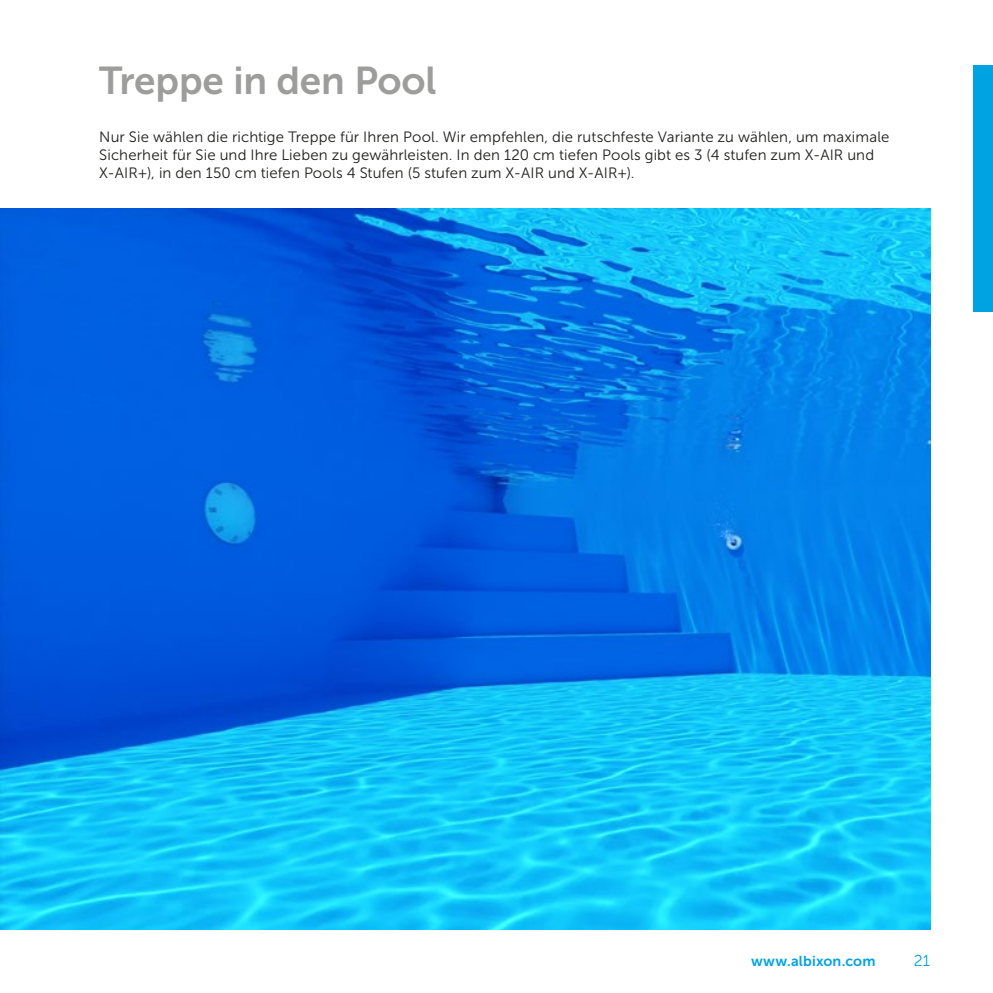
<style>
.page{position:relative;width:993px;height:993px;background:#fff}
.page>*{position:absolute;margin:0;border:0;box-sizing:border-box;transform-origin:0 0}
.t1{font:38.68px "Museo Sans 700";letter-spacing:-.005em;color:#9d9d9c}
.t2{font:15.75px "Museo Sans 300";color:#00a3e2}
.t3{font:14.88px/18px "Museo Sans 300";letter-spacing:.01em;color:#1d1d1b}
.t4{font:14.35px "Museo Sans 700";letter-spacing:.015em;color:#00a3e2}
</style>
<div class="page">
<img style="left:0;top:208px;width:929px;height:721px">
<div style="left:972px;top:65px;width:20px;height:247px;background:#00a3e2"></div>
<p class="t1" style="left:99px;top:59px;width:339px">Treppe in den Pool</p>
<p class="t3" style="left:99px;top:128px;width:791px">Nur Sie wählen die richtige Treppe für Ihren Pool. Wir empfehlen, die rutschfeste Variante zu wählen, um maximale<br>Sicherheit für Sie und Ihre Lieben zu gewährleisten. In den 120 cm tiefen Pools gibt es 3 (4 stufen zum X-AIR und<br>X-AIR+), in den 150 cm tiefen Pools 4 Stufen (5 stufen zum X-AIR und X-AIR+).</p>
<p class="t4" style="left:750px;top:952px;width:126px">www.albixon.com</p>
<p class="t2" style="left:913px;top:951px;width:18px">21</p>
</div>
